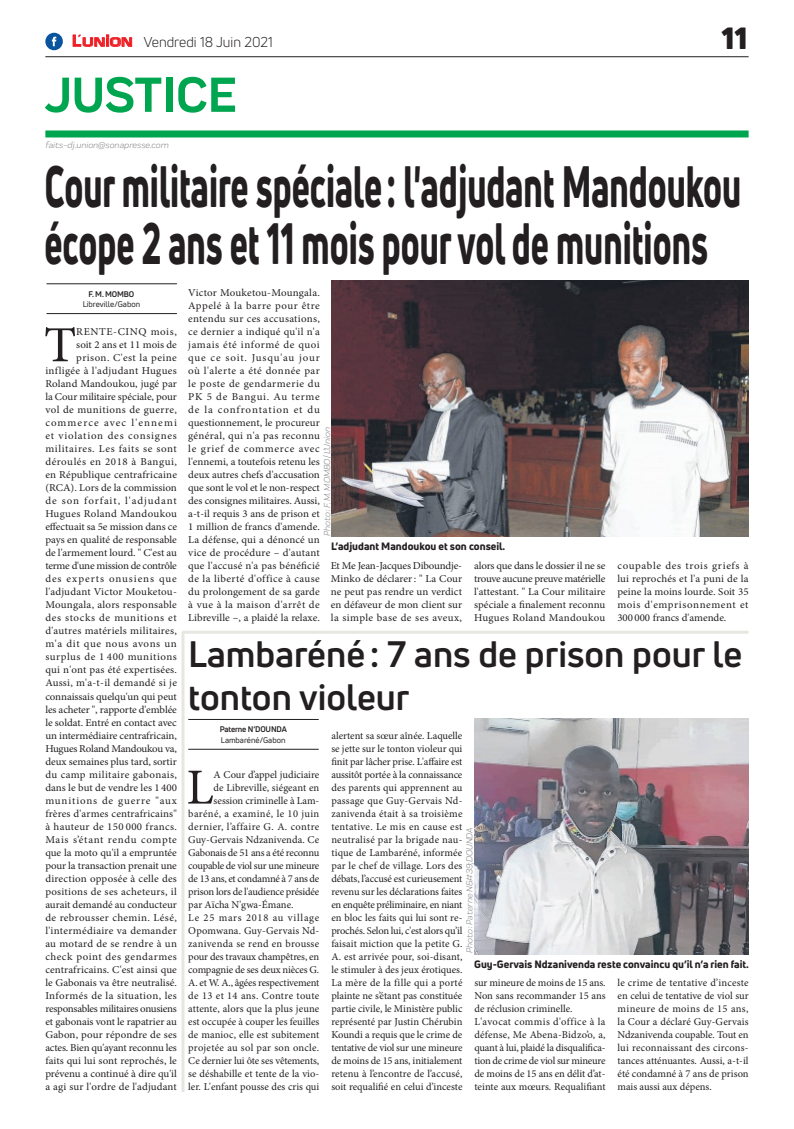
<style>
.page{position:relative;width:794px;height:1129px;background:#fff}
.page>*{position:absolute;margin:0;border:0;box-sizing:border-box;transform-origin:0 0}
.t1{font:800 57px/57px "Uni Neue";color:#231f20;scale:.6 1}
.t2{font:700 51px "Praktika";color:#00a54f}
.t3{font:50.5px "Minion Pro";color:#231f20;scale:1.04 1}
.t4{font:50.5px "Minion Pro";color:#231f20}
.t5{font:700 36px/43.2px "Uni Neue";color:#231f20}
.t6{font:900 30px "Uni Neue";color:#231f20}
.t7{font:14px "Uni Neue";color:#231f20}
.t8{font:10.5px/13px "Minion Pro";letter-spacing:.005em;color:#231f20;text-align:justify;scale:1.04 1}
.t9{font:10.5px/13px "Minion Pro";letter-spacing:.005em;color:#231f20;text-align:justify}
.t10{font:800 10.5px "Uni Neue";color:#231f20}
.t11{font:10.5px "Minion Pro";letter-spacing:-.02em;color:#231f20}
.t12{font:10.5px "Minion Pro";letter-spacing:-.025em;color:#231f20}
.t13{font:10.5px "Minion Pro";letter-spacing:-.015em;color:#231f20}
.t14{font:10.5px "Minion Pro";letter-spacing:.035em;color:#231f20}
.t15{font:10.5px "Minion Pro";letter-spacing:.025em;color:#231f20}
.t16{font:10.5px "Minion Pro";letter-spacing:-.03em;color:#231f20}
.t17{font:10.5px "Minion Pro";letter-spacing:.03em;color:#231f20}
.t18{font:10.5px "Minion Pro";letter-spacing:.07em;color:#231f20}
.t19{font:italic 9px "Praktika";color:#818386}
.t20{font:8px "Uni Neue";color:#231f20}
.t21{font:700 8px "Uni Neue";letter-spacing:-.02em;color:#231f20}
.s1{font-family:"Eurostile";font-weight:600;font-size:15px;color:#ee1d23}
.s2{font-family:"Eurostile";font-weight:600;font-size:11.4px;color:#ee1d23}
</style>
<div class="page">
<hr style="left:45px;top:56px;width:703px;height:1px;background:#231f20">
<div style="left:45px;top:130px;width:703px;height:7px;background:#00a54f"></div>
<svg style="left:72px;top:34px;width:60px;height:13px"></svg>
<div style="left:45px;top:33px;width:18px;height:17px;background:#08549e;border-radius:50%"></div>
<svg style="left:52px;top:37px;width:4px;height:9px"></svg>
<hr style="left:46px;top:313px;width:131px;height:1px;background:#231f20">
<hr style="left:46px;top:283px;width:131px;height:1px;background:#231f20">
<img style="left:331px;top:280px;width:417px;height:256px">
<hr style="left:182px;top:630px;width:566px;height:3px;background:#e8e6e0">
<hr style="left:181px;top:631px;width:3px;height:460px;background:#e8e6e0">
<hr style="left:188px;top:748px;width:131px;height:1px;background:#231f20">
<hr style="left:188px;top:719px;width:131px;height:1px;background:#231f20">
<img style="left:474px;top:718px;width:274px;height:236px">
<h3 class="t7" style="left:72px;top:33px;width:202px"><span class="s1">L</span><span class="s2">UNION</span> Vendredi 18 Juin 2021</h3>
<h2 class="t2" style="left:45px;top:54px;width:193px">JUSTICE</h2>
<p class="t19" style="left:45px;top:139px;width:125px">faits-dj.union@sonapresse.com</p>
<h3 class="t6" style="left:722px;top:17px;width:27px">11</h3>
<h1 class="t1" style="left:44px;top:157px;width:1162px">Cour militaire spéciale: l'adjudant Mandoukou écope 2 ans et 11 mois pour vol de munitions</h1>
<p class="t21" style="left:88px;top:289px;width:47px">F. M. MOMBO</p>
<p class="t20" style="left:83px;top:299px;width:59px">Libreville/Gabon</p>
<p class="t8" style="left:188px;top:286px;width:128px">Victor Mouketou-Moungala.<br>Appelé à la barre pour être entendu sur ces accusations, ce dernier a indiqué qu'il n'a jamais été informé de quoi que ce soit. Jusqu'au jour où l'alerte a été donnée par le poste de gendarmerie du PK 5 de Bangui. Au terme de la confrontation et du questionnement, le procureur général, qui n'a pas reconnu le grief de commerce avec l'ennemi, a toutefois retenu les deux autres chefs d'accusation que sont le vol et le non-respect des consignes militaires. Aussi, a-t-il requis 3 ans de prison et 1 million de francs d'amende.<br>La défense, qui a dénoncé un vice de procédure – d'autant que l'accusé n'a pas bénéficié de la liberté d'office à cause du prolongement de sa garde à vue à la maison d'arrêt de Libreville –, a plaidé la relaxe.</p>
<h3 class="t3" style="left:44px;top:311px;width:33px">T</h3>
<p class="t8" style="left:45px;top:325px;width:128px;text-align:right">RENTE-CINQ mois,<br>soit 2 ans et 11 mois de prison. C'est la peine infligée à l'adjudant Hugues<br>Roland Mandoukou, jugé par la Cour militaire spéciale, pour vol de munitions de guerre, commerce avec l'ennemi et violation des consignes militaires. Les faits se sont déroulés en 2018 à Bangui, en République centrafricaine (RCA). Lors de la commission de son forfait, l'adjudant<br>Hugues Roland Mandoukou effectuait sa 5e mission dans ce pays en qualité de responsable de l'armement lourd. " C'est au terme d'une mission de contrôle des experts onusiens que l'adjudant Victor Mouketou-<br>Moungala, alors responsable des stocks de munitions et d'autres matériels militaires, m'a dit que nous avons un surplus de 1 400 munitions qui n'ont pas été expertisées.<br>Aussi, m'a-t-il demandé si je connaissais quelqu'un qui peut les acheter ", rapporte d'emblée le soldat. Entré en contact avec un intermédiaire centrafricain,<br>Hugues Roland Mandoukou va, deux semaines plus tard, sortir du camp militaire gabonais, dans le but de vendre les 1 400 munitions de guerre "aux frères d'armes centrafricains" à hauteur de 150 000 francs.<br>Mais s’étant rendu compte que la moto qu'il a empruntée pour la transaction prenait une direction opposée à celle des positions de ses acheteurs, il aurait demandé au conducteur de rebrousser chemin. Lésé, l'intermédiaire va demander au motard de se rendre à un check point des gendarmes centrafricains. C'est ainsi que le Gabonais va être neutralisé.<br>Informés de la situation, les responsables militaires onusiens et gabonais vont le rapatrier au<br>Gabon, pour répondre de ses actes. Bien qu'ayant reconnu les faits qui lui sont reprochés, le prévenu a continué à dire qu'il a agi sur l'ordre de l'adjudant</p>
<p class="t19" style="left:320px;top:536px;width:111px;rotate:-90deg">Photo : F. M. MOMBO/ L’Union</p>
<p class="t10" style="left:331px;top:538px;width:176px">L’adjudant Mandoukou et son conseil.</p>
<p class="t8" style="left:331px;top:559px;width:128px">Et Me Jean-Jacques Diboundje-Minko de déclarer: " La Cour ne peut pas rendre un verdict en défaveur de mon client sur la simple base de ses aveux,</p>
<p class="t8" style="left:474px;top:559px;width:128px">alors que dans le dossier il ne se trouve aucune preuve matérielle l'attestant. " La Cour militaire spéciale a finalement reconnu Hugues Roland Mandoukou</p>
<p class="t8" style="left:617px;top:559px;width:128px">coupable des trois griefs à lui reprochés et l'a puni de la peine la moins lourde. Soit 35 mois d'emprisonnement et 300 000 francs d'amende.</p>
<h3 class="t5" style="left:188px;top:632px;width:555px">Lambaréné: 7 ans de prison pour le tonton violeur</h3>
<p class="t21" style="left:220px;top:724px;width:69px">Paterne N’DOUNDA</p>
<p class="t20" style="left:221px;top:735px;width:66px">Lambaréné/Gabon</p>
<p class="t9" style="left:331px;top:728px;width:133px">alertent sa sœur aînée. Laquelle se jette sur le tonton violeur qui finit par lâcher prise. L'affaire est aussitôt portée à la connaissance des parents qui apprennent au passage que Guy-Gervais Nd&shy;zanivenda était à sa troisième tentative. Le mis en cause est neutralisé par la brigade nau&shy;tique de Lambaréné, informée par le chef de village. Lors des débats, l’accusé est curieusement revenu sur les déclarations faites en enquête préliminaire, en niant en bloc les faits qui lui sont re&shy;prochés. Selon lui, c'est alors qu’il faisait miction que la petite G.<br>A. est arrivée pour, soi-disant, le stimuler à des jeux érotiques.<br>La mère de la fille qui a porté plainte ne s’étant pas constituée partie civile, le Ministère public représenté par Justin Chérubin Koundi a requis que le crime de tentative de viol sur une mineure de moins de 15 ans, initialement retenu à l’encontre de l’accusé, soit requalifié en celui d’inceste</p>
<h3 class="t4" style="left:186px;top:753px;width:29px">L</h3>
<p class="t9" style="left:214px;top:767px;width:107px">A Cour d’appel judiciaire</p>
<p class="t9" style="left:214px;top:780px;width:107px">de Libreville, siégeant en</p>
<p class="t9" style="left:214px;top:793px;width:107px">session criminelle à Lam-</p>
<p class="t14" style="left:188px;top:806px;width:133px">baréné, a examiné, le 10 juin</p>
<p class="t14" style="left:188px;top:819px;width:133px">dernier, l’affaire G. A. contre</p>
<p class="t9" style="left:188px;top:832px;width:133px">Guy-Gervais Ndzanivenda. Ce</p>
<p class="t12" style="left:188px;top:845px;width:133px">Gabonais de 51 ans a été reconnu</p>
<p class="t12" style="left:188px;top:858px;width:133px">coupable de viol sur une mineure</p>
<p class="t16" style="left:188px;top:871px;width:133px">de 13 ans, et condamné à 7 ans de</p>
<p class="t11" style="left:188px;top:884px;width:132px">prison lors de l'audience présidée</p>
<p class="t9" style="left:188px;top:897px;width:107px">par Aïcha N'gwa-Émane.</p>
<p class="t18" style="left:188px;top:910px;width:132px">Le 25 mars 2018 au village</p>
<p class="t9" style="left:188px;top:923px;width:133px">Opomwana. Guy-Gervais Nd-</p>
<p class="t15" style="left:188px;top:936px;width:133px">zanivenda se rend en brousse</p>
<p class="t13" style="left:188px;top:949px;width:133px">pour des travaux champêtres, en</p>
<p class="t13" style="left:188px;top:962px;width:133px">compagnie de ses deux nièces G.</p>
<p class="t11" style="left:188px;top:975px;width:133px">A. et W. A., âgées respectivement</p>
<p class="t17" style="left:188px;top:988px;width:133px">de 13 et 14 ans. Contre toute</p>
<p class="t9" style="left:188px;top:1001px;width:133px">attente, alors que la plus jeune</p>
<p class="t9" style="left:188px;top:1014px;width:133px">est occupée à couper les feuilles</p>
<p class="t9" style="left:188px;top:1027px;width:133px">de manioc, elle est subitement</p>
<p class="t15" style="left:188px;top:1040px;width:133px">projetée au sol par son oncle.</p>
<p class="t9" style="left:188px;top:1053px;width:133px">Ce dernier lui ôte ses vêtements,</p>
<p class="t9" style="left:188px;top:1066px;width:133px">se déshabille et tente de la vio-</p>
<p class="t9" style="left:188px;top:1079px;width:133px">ler. L'enfant pousse des cris qui</p>
<p class="t19" style="left:463px;top:952px;width:127px;rotate:-90deg">Photo : Paterne N&amp;#39;DOUNDA</p>
<p class="t10" style="left:474px;top:956px;width:276px">Guy-Gervais Ndzanivenda reste convaincu qu’il n’a rien fait.</p>
<p class="t9" style="left:474px;top:975px;width:133px;text-align:left">sur mineure de moins de 15 ans.<br>Non sans recommander 15 ans de réclusion criminelle.<br>L'avocat commis d'office à la défense, Me Abena-Bidzo’o, a, quant à lui, plaidé la disqualifica&shy;tion de crime de viol sur mineure de moins de 15 ans en délit d’at&shy;teinte aux mœurs. Requalifiant</p>
<p class="t9" style="left:617px;top:975px;width:133px">le crime de tentative d’inceste en celui de tentative de viol sur mineure de moins de 15 ans, la Cour a déclaré Guy-Gervais Ndzanivenda coupable. Tout en lui reconnaissant des circons&shy;tances atténuantes. Aussi, a-t-il été condamné à 7 ans de prison mais aussi aux dépens.</p>
</div>
